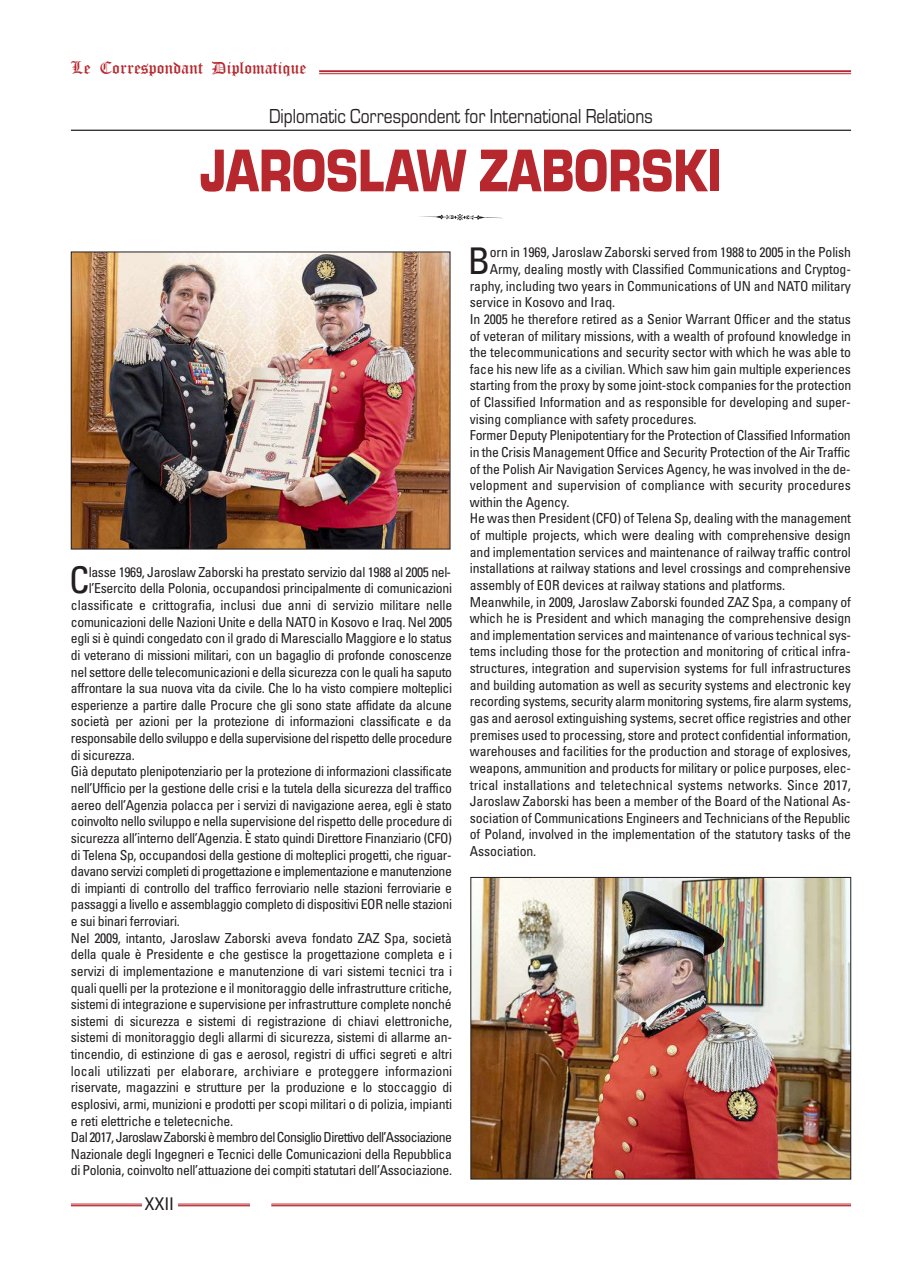
<style>
.page{position:relative;width:922px;height:1276px;background:#fff}
.page>*{position:absolute;margin:0;border:0;box-sizing:border-box;transform-origin:0 0}
.t1{font:62.5px "Eurostile T Blac";color:#b7282e;scale:.8 1}
.t2{font:condensed 36.75px "Univers";color:#231f20}
.t3{font:21px "Eurostile T";color:#231f20;scale:.83 1}
.t4{font:17.5px "Old English Text";color:#b7282e}
.t5{font:condensed 17.5px "Univers";color:#231f20}
.t6{font:condensed 13.75px "Univers";letter-spacing:-.015em;color:#231f20}
.t7{font:condensed 13.75px "Univers";letter-spacing:-.05em;color:#231f20}
.t8{font:condensed 13.75px "Univers";letter-spacing:-.035em;color:#231f20}
.t9{font:condensed 13.75px "Univers";letter-spacing:.005em;color:#231f20}
</style>
<div class="page">
<hr style="left:71px;top:130px;width:779px;height:1px;background:#231f20">
<img style="left:73px;top:254px;width:375px;height:293px">
<div style="left:71px;top:252px;width:379px;height:297px;border:1px solid #231f20"></div>
<img style="left:472px;top:879px;width:376px;height:298px">
<div style="left:470px;top:877px;width:380px;height:302px;border:1px solid #231f20"></div>
<hr style="left:319px;top:70px;width:531px;height:2px;background:#b7282e">
<hr style="left:319px;top:73px;width:531px;height:1px;background:#b7282e">
<hr style="left:71px;top:1203px;width:179px;height:1px;background:#b7282e">
<hr style="left:71px;top:1205px;width:179px;height:1px;background:#b7282e">
<hr style="left:271px;top:1203px;width:579px;height:1px;background:#b7282e">
<hr style="left:271px;top:1205px;width:579px;height:1px;background:#b7282e">
<div style="left:142px;top:1196px;width:35px;height:18px;background:#fff"></div>
<p class="t4" style="left:71px;top:58px;width:237px">Le Correspondant Diplomatique</p>
<h3 class="t3" style="left:269px;top:103px;width:463px">Diplomatic Correspondent for International Relations</h3>
<h1 class="t1" style="left:200px;top:133px;width:654px">JAROSLAW ZABORSKI</h1>
<h2 class="t2" style="left:69px;top:567px;width:22px">C</h2>
<p class="t6" style="left:89px;top:567px;width:364px">lasse 1969, Jaroslaw Zaborski ha prestato servizio dal 1988 al 2005 nel-</p>
<p class="t6" style="left:89px;top:583px;width:365px">l’Esercito della Polonia, occupandosi principalmente di comunicazioni</p>
<p class="t6" style="left:71px;top:600px;width:383px">classificate e crittografia, inclusi due anni di servizio militare nelle</p>
<p class="t6" style="left:71px;top:617px;width:382px">comunicazioni delle Nazioni Unite e della NATO in Kosovo e Iraq. Nel 2005</p>
<p class="t6" style="left:71px;top:633px;width:382px">egli si è quindi congedato con il grado di Maresciallo Maggiore e lo status</p>
<p class="t6" style="left:71px;top:650px;width:382px">di veterano di missioni militari, con un bagaglio di profonde conoscenze</p>
<p class="t6" style="left:71px;top:666px;width:382px">nel settore delle telecomunicazioni e della sicurezza con le quali ha saputo</p>
<p class="t6" style="left:71px;top:683px;width:382px">affrontare la sua nuova vita da civile. Che lo ha visto compiere molteplici</p>
<p class="t6" style="left:71px;top:700px;width:382px">esperienze a partire dalle Procure che gli sono state affidate da alcune</p>
<p class="t6" style="left:71px;top:716px;width:382px">società per azioni per la protezione di informazioni classificate e da</p>
<p class="t6" style="left:71px;top:733px;width:383px">responsabile dello sviluppo e della supervisione del rispetto delle procedure</p>
<p class="t6" style="left:71px;top:750px;width:65px">di sicurezza.</p>
<p class="t6" style="left:71px;top:766px;width:382px">Già deputato plenipotenziario per la protezione di informazioni classificate</p>
<p class="t6" style="left:71px;top:783px;width:382px">nell’Ufficio per la gestione delle crisi e la tutela della sicurezza del traffico</p>
<p class="t6" style="left:71px;top:799px;width:382px">aereo dell’Agenzia polacca per i servizi di navigazione aerea, egli è stato</p>
<p class="t6" style="left:71px;top:816px;width:382px">coinvolto nello sviluppo e nella supervisione del rispetto delle procedure di</p>
<p class="t6" style="left:71px;top:833px;width:382px">sicurezza all’interno dell’Agenzia. È stato quindi Direttore Finanziario (CFO)</p>
<p class="t6" style="left:71px;top:849px;width:382px">di Telena Sp, occupandosi della gestione di molteplici progetti, che riguar-</p>
<p class="t8" style="left:71px;top:866px;width:382px">davano servizi completi di progettazione e implementazione e manutenzione</p>
<p class="t6" style="left:71px;top:883px;width:382px">di impianti di controllo del traffico ferroviario nelle stazioni ferroviarie e</p>
<p class="t6" style="left:71px;top:899px;width:382px">passaggi a livello e assemblaggio completo di dispositivi EOR nelle stazioni</p>
<p class="t6" style="left:71px;top:916px;width:110px">e sui binari ferroviari.</p>
<p class="t6" style="left:71px;top:932px;width:382px">Nel 2009, intanto, Jaroslaw Zaborski aveva fondato ZAZ Spa, società</p>
<p class="t6" style="left:71px;top:949px;width:382px">della quale è Presidente e che gestisce la progettazione completa e i</p>
<p class="t6" style="left:71px;top:966px;width:382px">servizi di implementazione e manutenzione di vari sistemi tecnici tra i</p>
<p class="t6" style="left:71px;top:982px;width:382px">quali quelli per la protezione e il monitoraggio delle infrastrutture critiche,</p>
<p class="t6" style="left:71px;top:999px;width:382px">sistemi di integrazione e supervisione per infrastrutture complete nonché</p>
<p class="t6" style="left:71px;top:1016px;width:382px">sistemi di sicurezza e sistemi di registrazione di chiavi elettroniche,</p>
<p class="t6" style="left:71px;top:1032px;width:382px">sistemi di monitoraggio degli allarmi di sicurezza, sistemi di allarme an-</p>
<p class="t6" style="left:71px;top:1049px;width:382px">tincendio, di estinzione di gas e aerosol, registri di uffici segreti e altri</p>
<p class="t6" style="left:71px;top:1065px;width:383px">locali utilizzati per elaborare, archiviare e proteggere informazioni</p>
<p class="t6" style="left:71px;top:1082px;width:382px">riservate, magazzini e strutture per la produzione e lo stoccaggio di</p>
<p class="t6" style="left:71px;top:1099px;width:382px">esplosivi, armi, munizioni e prodotti per scopi militari o di polizia, impianti</p>
<p class="t6" style="left:71px;top:1115px;width:164px">e reti elettriche e teletecniche.</p>
<p class="t7" style="left:71px;top:1132px;width:382px">Dal 2017, Jaroslaw Zaborski è membro del Consiglio Direttivo dell’Associazione</p>
<p class="t6" style="left:71px;top:1149px;width:382px">Nazionale degli Ingegneri e Tecnici delle Comunicazioni della Repubblica</p>
<p class="t6" style="left:71px;top:1165px;width:382px">di Polonia, coinvolto nell’attuazione dei compiti statutari dell’Associazione.</p>
<p class="t5" style="left:145px;top:1196px;width:31px">XXII</p>
<h2 class="t2" style="left:467px;top:247px;width:24px">B</h2>
<p class="t6" style="left:489px;top:247px;width:362px">orn in 1969, Jaroslaw Zaborski served from 1988 to 2005 in the Polish</p>
<p class="t6" style="left:489px;top:264px;width:362px">Army, dealing mostly with Classified Communications and Cryptog-</p>
<p class="t6" style="left:469px;top:281px;width:382px">raphy, including two years in Communications of UN and NATO military</p>
<p class="t6" style="left:469px;top:297px;width:147px">service in Kosovo and Iraq.</p>
<p class="t6" style="left:469px;top:314px;width:382px">In 2005 he therefore retired as a Senior Warrant Officer and the status</p>
<p class="t6" style="left:469px;top:330px;width:382px">of veteran of military missions, with a wealth of profound knowledge in</p>
<p class="t6" style="left:469px;top:347px;width:382px">the telecommunications and security sector with which he was able to</p>
<p class="t6" style="left:469px;top:364px;width:382px">face his new life as a civilian. Which saw him gain multiple experiences</p>
<p class="t6" style="left:469px;top:380px;width:383px">starting from the proxy by some joint-stock companies for the protection</p>
<p class="t6" style="left:469px;top:397px;width:382px">of Classified Information and as responsible for developing and super-</p>
<p class="t6" style="left:469px;top:414px;width:228px">vising compliance with safety procedures.</p>
<p class="t6" style="left:469px;top:430px;width:382px">Former Deputy Plenipotentiary for the Protection of Classified Information</p>
<p class="t6" style="left:469px;top:447px;width:382px">in the Crisis Management Office and Security Protection of the Air Traffic</p>
<p class="t6" style="left:469px;top:463px;width:382px">of the Polish Air Navigation Services Agency, he was involved in the de-</p>
<p class="t6" style="left:469px;top:480px;width:382px">velopment and supervision of compliance with security procedures</p>
<p class="t6" style="left:469px;top:497px;width:101px">within the Agency.</p>
<p class="t6" style="left:469px;top:513px;width:382px">He was then President (CFO) of Telena Sp, dealing with the management</p>
<p class="t6" style="left:469px;top:530px;width:382px">of multiple projects, which were dealing with comprehensive design</p>
<p class="t6" style="left:469px;top:547px;width:382px">and implementation services and maintenance of railway traffic control</p>
<p class="t6" style="left:469px;top:563px;width:382px">installations at railway stations and level crossings and comprehensive</p>
<p class="t6" style="left:469px;top:580px;width:317px">assembly of EOR devices at railway stations and platforms.</p>
<p class="t6" style="left:469px;top:596px;width:382px">Meanwhile, in 2009, Jaroslaw Zaborski founded ZAZ Spa, a company of</p>
<p class="t6" style="left:469px;top:613px;width:382px">which he is President and which managing the comprehensive design</p>
<p class="t6" style="left:469px;top:630px;width:383px">and implementation services and maintenance of various technical sys-</p>
<p class="t6" style="left:469px;top:646px;width:382px">tems including those for the protection and monitoring of critical infra-</p>
<p class="t6" style="left:469px;top:663px;width:382px">structures, integration and supervision systems for full infrastructures</p>
<p class="t6" style="left:469px;top:680px;width:382px">and building automation as well as security systems and electronic key</p>
<p class="t6" style="left:469px;top:696px;width:383px">recording systems, security alarm monitoring systems, fire alarm systems,</p>
<p class="t6" style="left:469px;top:713px;width:383px">gas and aerosol extinguishing systems, secret office registries and other</p>
<p class="t6" style="left:469px;top:729px;width:382px">premises used to processing, store and protect confidential information,</p>
<p class="t6" style="left:469px;top:746px;width:382px">warehouses and facilities for the production and storage of explosives,</p>
<p class="t6" style="left:469px;top:763px;width:382px">weapons, ammunition and products for military or police purposes, elec-</p>
<p class="t9" style="left:469px;top:779px;width:382px">trical installations and teletechnical systems networks. Since 2017,</p>
<p class="t6" style="left:469px;top:796px;width:382px">Jaroslaw Zaborski has been a member of the Board of the National As-</p>
<p class="t6" style="left:469px;top:813px;width:382px">sociation of Communications Engineers and Technicians of the Republic</p>
<p class="t6" style="left:469px;top:829px;width:382px">of Poland, involved in the implementation of the statutory tasks of the</p>
<p class="t6" style="left:469px;top:846px;width:68px">Association.</p>
</div>
